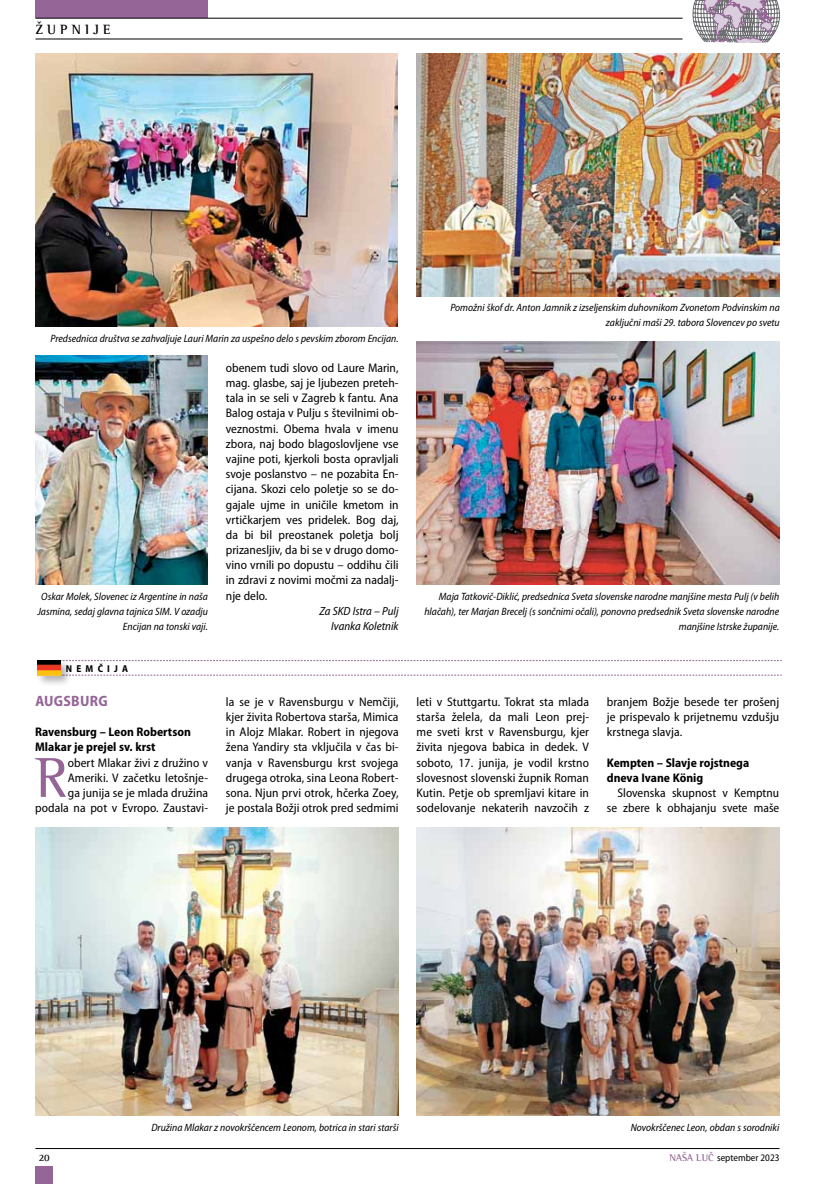
<style>
.page{position:relative;width:815px;height:1184px;background:#fff}
.page>*{position:absolute;margin:0;border:0;box-sizing:border-box;transform-origin:0 0}
.t1{font:57.62px "Rotis SI Semi Serif";color:#956597}
.t2{font:700 semi-condensed 15px "Myriad Pro";color:#956597}
.t3{font:700 13.75px "Rotis SI Semi Serif";letter-spacing:.3em;color:#000}
.t4{font:semi-condensed 12.5px/15.1px "Myriad Pro";letter-spacing:.005em;color:#000;text-align:justify}
.t5{font:700 semi-condensed 12.5px/15.1px "Myriad Pro";color:#000}
.t6{font:italic semi-condensed 11.88px/15.1px "Myriad Pro";color:#000;text-align:right}
.t7{font:italic semi-condensed 10.62px/15.1px "Myriad Pro";color:#000;text-align:right}
.t8{font:semi-condensed 10px "Myriad Pro";color:#000}
.t9{font:700 semi-condensed 10px "Myriad Pro";color:#000}
.t10{font:700 10px "Rotis SI Semi Serif";color:#000}
.s1{font-family:"Rotis SI Semi Serif";font-weight:700;font-stretch:normal;color:#956597}
</style>
<div class="page">
<hr style="left:35px;top:1148px;width:745px;height:1px;background:#000">
<div style="left:35px;top:0;width:173px;height:18px;background:#956597"></div>
<div style="left:35px;top:1166px;width:18px;height:17px;background:#956597"></div>
<hr style="left:35px;top:39px;width:648px;height:1px;background:#000">
<hr style="left:35px;top:18px;width:648px;height:1px;background:#000">
<svg style="left:692px;top:0;width:88px;height:43px;background:#b0a6b3"></svg>
<img style="left:35px;top:53px;width:362px;height:273px">
<img style="left:35px;top:355px;width:173px;height:229px">
<img style="left:416px;top:53px;width:363px;height:243px">
<img style="left:417px;top:342px;width:363px;height:242px">
<svg style="left:72px;top:675px;width:710px;height:1px"></svg>
<svg style="left:72px;top:660px;width:710px;height:1px"></svg>
<div style="left:36px;top:658px;width:36px;height:29px;background:#000;opacity:.3"></div>
<img style="left:37px;top:660px;width:24px;height:15px">
<img style="left:35px;top:827px;width:364px;height:288px">
<img style="left:417px;top:827px;width:362px;height:288px">
<p class="t3" style="left:35px;top:21px;width:77px">ŽUPNIJE</p>
<p class="t7" style="left:50px;top:331px;width:350px">Predsednica društva se zahvaljuje Lauri Marin za uspešno delo s pevskim zborom Encijan.</p>
<p class="t7" style="left:37px;top:588px;width:172px">Oskar Molek, Slovenec iz Argentine in naša<br>Jasmina, sedaj glavna tajnica SIM. V ozadju<br>Encijan na tonski vaji.</p>
<p class="t4" style="left:226px;top:360px;width:174px">obenem tudi slovo od Laure Marin, mag. glasbe, saj je ljubezen preteh&shy;tala in se seli v Zagreb k fantu. Ana Balog ostaja v Pulju s številnimi ob&shy;veznostmi. Obema hvala v imenu zbora, naj bodo blagoslovljene vse vajine poti, kjerkoli bosta opravljali svoje poslanstvo – ne pozabita En&shy;cijana. Skozi celo poletje so se do&shy;gajale ujme in uničile kmetom in vrtičkarjem ves pridelek. Bog daj, da bi bil preostanek poletja bolj prizanesljiv, da bi se v drugo domo&shy;vino vrnili po dopustu – oddihu čili in zdravi z novimi močmi za nadalj&shy;nje delo.</p>
<p class="t6" style="left:319px;top:603px;width:81px">Za SKD Istra – Pulj<br>Ivanka Koletnik</p>
<p class="t7" style="left:450px;top:300px;width:331px">Pomožni škof dr. Anton Jamnik z izseljenskim duhovnikom Zvonetom Podvinskim na zaključni maši 29. tabora Slovencev po svetu</p>
<p class="t7" style="left:424px;top:588px;width:356px">Maja Tatkovič-Diklić, predsednica Sveta slovenske narodne manjšine mesta Pulj (v belih hlačah), ter Marjan Brecelj (s sončnimi očali), ponovno predsednik Sveta slovenske narodne manjšine Istrske županije.</p>
<p class="t9" style="left:66px;top:662px;width:10px">nemčija</p>
<p class="t2" style="left:35px;top:692px;width:19px">Augsburg</p>
<p class="t5" style="left:35px;top:724px;width:157px">Ravensburg – Leon Robertson<br>Mlakar je prejel sv. krst</p>
<h1 class="t1" style="left:35px;top:744px;width:34px">R</h1>
<p class="t4" style="left:35px;top:755px;width:174px;text-align:right">obert Mlakar živi z družino v<br>Ameriki. V začetku letošnje-<br>ga junija se je mlada družina podala na pot v Evropo. Zaustavi-</p>
<p class="t4" style="left:226px;top:694px;width:174px">la se je v Ravensburgu v Nemčiji, kjer živita Robertova starša, Mimica in Alojz Mlakar. Robert in njegova žena Yandiry sta vključila v čas bi&shy;vanja v Ravensburgu krst svojega drugega otroka, sina Leona Robert&shy;sona. Njun prvi otrok, hčerka Zoey, je postala Božji otrok pred sedmimi</p>
<p class="t4" style="left:417px;top:694px;width:174px">leti v Stuttgartu. Tokrat sta mlada starša želela, da mali Leon prej&shy;me sveti krst v Ravensburgu, kjer živita njegova babica in dedek. V soboto, 17. junija, je vodil krstno slovesnost slovenski župnik Roman Kutin. Petje ob spremljavi kitare in sodelovanje nekaterih navzočih z</p>
<p class="t4" style="left:607px;top:694px;width:174px">branjem Božje besede ter prošenj je prispevalo k prijetnemu vzdušju krstnega slavja.</p>
<p class="t5" style="left:607px;top:755px;width:144px">Kempten – Slavje rojstnega dneva Ivane König</p>
<p class="t4" style="left:607px;top:785px;width:174px;text-align:right">Slovenska skupnost v Kemptnu se zbere k obhajanju svete maše</p>
<p class="t7" style="left:151px;top:1119px;width:249px">Družina Mlakar z novokrščencem Leonom, botrica in stari starši</p>
<p class="t7" style="left:631px;top:1119px;width:150px">Novokrščenec Leon, obdan s sorodniki</p>
<p class="t10" style="left:39px;top:1151px;width:13px">20</p>
<p class="t8" style="left:670px;top:1152px;width:111px"><span class="s1">NAŠA LUČ</span> september 2023</p>
</div>
